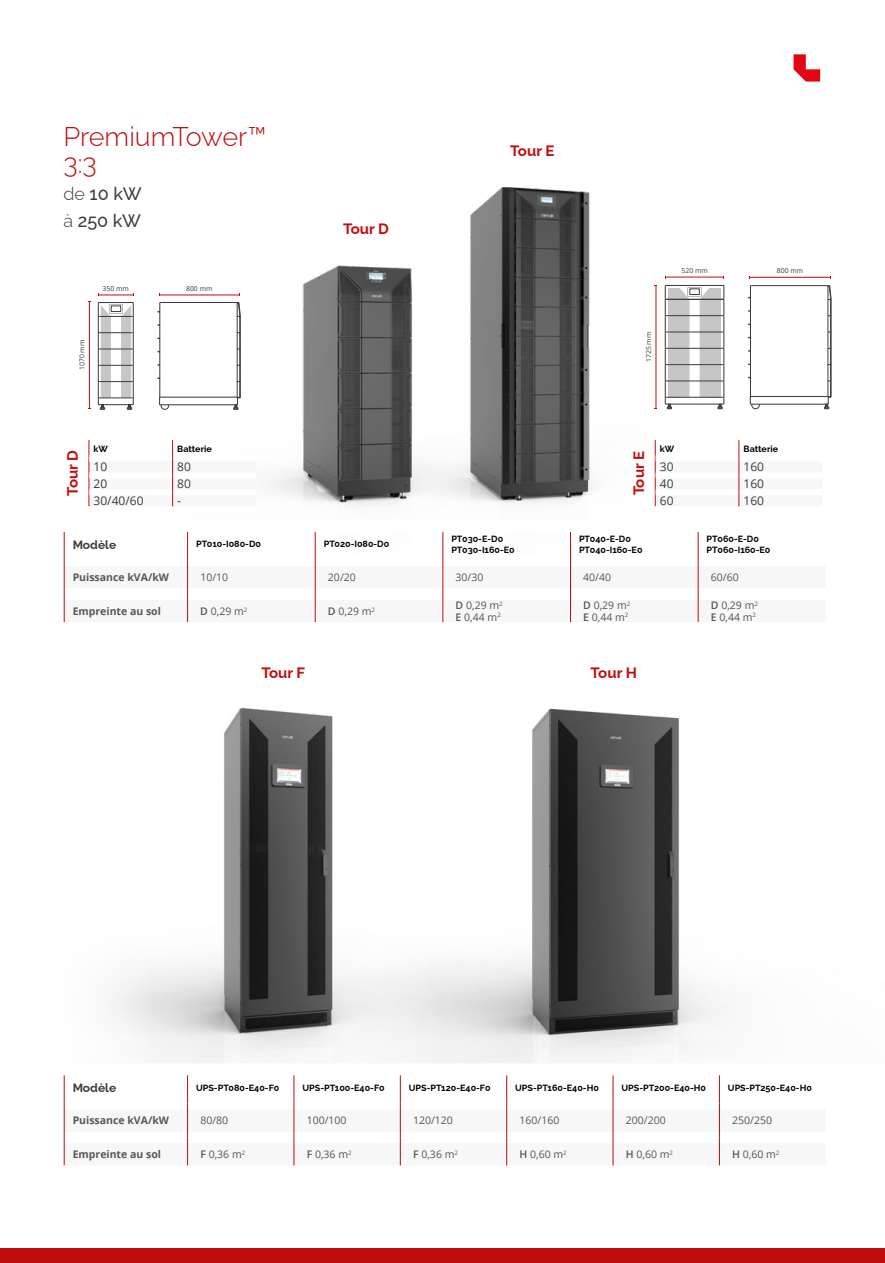
<style>
.page{position:relative;width:885px;height:1263px;background:#fff}
.page>*{position:absolute;margin:0;border:0;box-sizing:border-box;transform-origin:0 0}
.t1{font:300 27px/27px "Raleway";color:#c00d0e}
.t2{font:500 18px/27px "Raleway";color:#3c3c3b}
.t3{font:700 15px "Raleway";color:#c00d0e}
.t4{font:12px "Open Sans";color:#3c3c3b}
.t5{font:700 12px "Raleway";color:#3c3c3b}
.t6{font:10.5px/11.7px "Open Sans";color:#575756}
.t7{font:700 10.5px "Open Sans";color:#575756}
.t8{font:700 9px/10.8px "Raleway";color:#000}
.t9{font:6.9px "Open Sans";color:#3c3c3b}
.s1{font-weight:300}
.s2{font-weight:600}
</style>
<div class="page">
<img style="left:111px;top:707px;width:168px;height:356px">
<img style="left:191px;top:187px;width:402px;height:367px">
<img style="left:279px;top:708px;width:446px;height:355px">
<div style="left:0;top:1248px;width:884px;height:15px;background:#c00d0e"></div>
<svg style="left:793px;top:54px;width:27px;height:28px"></svg>
<svg style="left:188px;top:1109px;width:531px;height:56px"></svg>
<div style="left:188px;top:1131px;width:105px;height:12px;background:#fff"></div>
<div style="left:294px;top:1131px;width:106px;height:12px;background:#fff"></div>
<div style="left:400px;top:1131px;width:106px;height:12px;background:#fff"></div>
<div style="left:507px;top:1131px;width:105px;height:12px;background:#fff"></div>
<div style="left:613px;top:1131px;width:106px;height:12px;background:#fff"></div>
<svg style="left:64px;top:1075px;width:1px;height:28px"></svg>
<hr style="left:64px;top:1103px;width:1px;height:34px;background:#c00d0e">
<svg style="left:64px;top:1137px;width:1px;height:28px"></svg>
<svg style="left:187px;top:1075px;width:1px;height:28px"></svg>
<hr style="left:187px;top:1103px;width:1px;height:34px;background:#c00d0e">
<svg style="left:187px;top:1137px;width:1px;height:28px"></svg>
<svg style="left:293px;top:1075px;width:1px;height:28px"></svg>
<hr style="left:293px;top:1103px;width:1px;height:34px;background:#c00d0e">
<svg style="left:293px;top:1137px;width:1px;height:28px"></svg>
<svg style="left:400px;top:1075px;width:1px;height:28px"></svg>
<hr style="left:400px;top:1103px;width:1px;height:34px;background:#c00d0e">
<svg style="left:400px;top:1137px;width:1px;height:28px"></svg>
<svg style="left:506px;top:1075px;width:1px;height:28px"></svg>
<hr style="left:506px;top:1103px;width:1px;height:34px;background:#c00d0e">
<svg style="left:506px;top:1137px;width:1px;height:28px"></svg>
<svg style="left:612px;top:1075px;width:1px;height:28px"></svg>
<hr style="left:612px;top:1103px;width:1px;height:34px;background:#c00d0e">
<svg style="left:612px;top:1137px;width:1px;height:28px"></svg>
<svg style="left:719px;top:1075px;width:1px;height:28px"></svg>
<hr style="left:719px;top:1103px;width:1px;height:34px;background:#c00d0e">
<svg style="left:719px;top:1137px;width:1px;height:28px"></svg>
<svg style="left:188px;top:566px;width:511px;height:56px"></svg>
<div style="left:187px;top:520px;width:128px;height:12px;background:#fff"></div>
<div style="left:315px;top:520px;width:128px;height:12px;background:#fff"></div>
<div style="left:443px;top:520px;width:127px;height:12px;background:#fff"></div>
<div style="left:570px;top:520px;width:128px;height:12px;background:#fff"></div>
<div style="left:188px;top:588px;width:127px;height:12px;background:#fff"></div>
<div style="left:315px;top:588px;width:127px;height:12px;background:#fff"></div>
<div style="left:443px;top:588px;width:127px;height:12px;background:#fff"></div>
<div style="left:571px;top:588px;width:126px;height:12px;background:#fff"></div>
<div style="left:698px;top:588px;width:127px;height:12px;background:#fff"></div>
<svg style="left:64px;top:532px;width:1px;height:28px"></svg>
<hr style="left:64px;top:560px;width:1px;height:34px;background:#c00d0e">
<svg style="left:64px;top:594px;width:1px;height:28px"></svg>
<svg style="left:187px;top:532px;width:1px;height:28px"></svg>
<hr style="left:187px;top:560px;width:1px;height:34px;background:#c00d0e">
<svg style="left:187px;top:594px;width:1px;height:28px"></svg>
<svg style="left:315px;top:532px;width:1px;height:28px"></svg>
<hr style="left:315px;top:560px;width:1px;height:34px;background:#c00d0e">
<svg style="left:315px;top:594px;width:1px;height:28px"></svg>
<svg style="left:442px;top:532px;width:1px;height:28px"></svg>
<hr style="left:442px;top:560px;width:1px;height:34px;background:#c00d0e">
<svg style="left:442px;top:594px;width:1px;height:28px"></svg>
<svg style="left:570px;top:532px;width:1px;height:28px"></svg>
<hr style="left:570px;top:560px;width:1px;height:34px;background:#c00d0e">
<svg style="left:570px;top:594px;width:1px;height:28px"></svg>
<svg style="left:697px;top:532px;width:1px;height:28px"></svg>
<hr style="left:697px;top:560px;width:1px;height:34px;background:#c00d0e">
<svg style="left:697px;top:594px;width:1px;height:28px"></svg>
<div style="left:172px;top:434px;width:84px;height:6px;background:#fff"></div>
<div style="left:172px;top:506px;width:84px;height:6px;background:#fff"></div>
<svg style="left:89px;top:440px;width:167px;height:67px"></svg>
<svg style="left:654px;top:440px;width:86px;height:67px"></svg>
<svg style="left:664px;top:285px;width:60px;height:124px"></svg>
<svg style="left:748px;top:285px;width:83px;height:124px"></svg>
<hr style="left:655px;top:286px;width:1px;height:122px;background:#c00d0e">
<hr style="left:749px;top:277px;width:81px;height:1px;background:#c00d0e">
<hr style="left:665px;top:277px;width:58px;height:1px;background:#c00d0e">
<svg style="left:98px;top:302px;width:36px;height:108px"></svg>
<svg style="left:157px;top:302px;width:84px;height:108px"></svg>
<hr style="left:89px;top:301px;width:1px;height:108px;background:#c00d0e">
<hr style="left:159px;top:295px;width:80px;height:1px;background:#c00d0e">
<hr style="left:98px;top:295px;width:35px;height:1px;background:#c00d0e">
<h1 class="t1" style="left:63px;top:120px;width:204px">PremiumTower™<br>3:3</h1>
<h2 class="t2" style="left:63px;top:178px;width:80px"><span class="s1">de</span> 10 kW <span class="s1">à</span> 250 kW</h2>
<p class="t9" style="left:103px;top:284px;width:28px">350 mm</p>
<p class="t9" style="left:186px;top:284px;width:28px">800 mm</p>
<p class="t9" style="left:77px;top:370px;width:32px;rotate:-90deg">1070 mm</p>
<h3 class="t3" style="left:343px;top:217px;width:47px">Tour D</h3>
<h3 class="t3" style="left:510px;top:138px;width:46px">Tour E</h3>
<p class="t9" style="left:644px;top:362px;width:32px;rotate:-90deg">1725 mm</p>
<p class="t9" style="left:681px;top:266px;width:28px">520 mm</p>
<p class="t9" style="left:776px;top:266px;width:28px">800 mm</p>
<p class="t8" style="left:94px;top:442px;width:16px">kW</p>
<p class="t8" style="left:177px;top:442px;width:36px">Batterie</p>
<h3 class="t4" style="left:94px;top:459px;width:15px">10</h3>
<h3 class="t4" style="left:177px;top:459px;width:15px">80</h3>
<h3 class="t4" style="left:94px;top:476px;width:15px">20</h3>
<h3 class="t4" style="left:177px;top:476px;width:15px">80</h3>
<h3 class="t4" style="left:94px;top:493px;width:51px">30/40/60</h3>
<h3 class="t4" style="left:177px;top:493px;width:5px">-</h3>
<h3 class="t3" style="left:61px;top:496px;width:47px;rotate:-90deg">Tour D</h3>
<h3 class="t3" style="left:627px;top:495px;width:46px;rotate:-90deg">Tour E</h3>
<p class="t8" style="left:659px;top:442px;width:16px">kW</p>
<p class="t8" style="left:743px;top:442px;width:36px">Batterie</p>
<h3 class="t4" style="left:659px;top:459px;width:15px">30</h3>
<h3 class="t4" style="left:743px;top:459px;width:22px">160</h3>
<h3 class="t4" style="left:659px;top:476px;width:15px">40</h3>
<h3 class="t4" style="left:743px;top:476px;width:22px">160</h3>
<h3 class="t4" style="left:659px;top:493px;width:15px">60</h3>
<h3 class="t4" style="left:743px;top:493px;width:22px">160</h3>
<h3 class="t5" style="left:73px;top:535px;width:45px">Modèle</h3>
<p class="t8" style="left:196px;top:538px;width:66px">PT010-I080-D0</p>
<p class="t8" style="left:324px;top:538px;width:67px">PT020-I080-D0</p>
<p class="t8" style="left:451px;top:532px;width:65px">PT030-E-D0<br>PT030-I160-E0</p>
<p class="t8" style="left:579px;top:532px;width:65px">PT040-E-D0<br>PT040-I160-E0</p>
<p class="t8" style="left:706px;top:532px;width:65px">PT060-E-D0<br>PT060-I160-E0</p>
<p class="t7" style="left:73px;top:570px;width:98px">Puissance kVA/kW</p>
<p class="t6" style="left:200px;top:571px;width:29px">10/10</p>
<p class="t6" style="left:328px;top:571px;width:29px">20/20</p>
<p class="t6" style="left:455px;top:571px;width:29px">30/30</p>
<p class="t6" style="left:583px;top:571px;width:29px">40/40</p>
<p class="t6" style="left:710px;top:571px;width:29px">60/60</p>
<p class="t7" style="left:73px;top:604px;width:90px">Empreinte au sol</p>
<p class="t6" style="left:200px;top:605px;width:49px"><span class="s2">D</span> 0,29 m<sup>2</sup></p>
<p class="t6" style="left:328px;top:605px;width:49px"><span class="s2">D</span> 0,29 m<sup>2</sup></p>
<p class="t6" style="left:455px;top:599px;width:49px"><span class="s2">D</span> 0,29 m<sup>2<br></sup><span class="s2">E</span> 0,44 m<sup>2</sup></p>
<p class="t6" style="left:583px;top:599px;width:49px"><span class="s2">D</span> 0,29 m<sup>2<br></sup><span class="s2">E</span> 0,44 m<sup>2</sup></p>
<p class="t6" style="left:710px;top:599px;width:49px"><span class="s2">D</span> 0,29 m<sup>2<br></sup><span class="s2">E</span> 0,44 m<sup>2</sup></p>
<h3 class="t3" style="left:261px;top:660px;width:45px">Tour F</h3>
<h3 class="t3" style="left:590px;top:660px;width:48px">Tour H</h3>
<h3 class="t5" style="left:73px;top:1078px;width:45px">Modèle</h3>
<p class="t8" style="left:196px;top:1081px;width:85px">UPS-PT080-E40-F0</p>
<p class="t8" style="left:302px;top:1081px;width:84px">UPS-PT100-E40-F0</p>
<p class="t8" style="left:409px;top:1081px;width:83px">UPS-PT120-E40-F0</p>
<p class="t8" style="left:515px;top:1081px;width:85px">UPS-PT160-E40-H0</p>
<p class="t8" style="left:621px;top:1081px;width:86px">UPS-PT200-E40-H0</p>
<p class="t8" style="left:727px;top:1081px;width:85px">UPS-PT250-E40-H0</p>
<p class="t7" style="left:73px;top:1113px;width:98px">Puissance kVA/kW</p>
<p class="t6" style="left:200px;top:1114px;width:29px">80/80</p>
<p class="t6" style="left:307px;top:1114px;width:41px">100/100</p>
<p class="t6" style="left:413px;top:1114px;width:41px">120/120</p>
<p class="t6" style="left:519px;top:1114px;width:41px">160/160</p>
<p class="t6" style="left:625px;top:1114px;width:41px">200/200</p>
<p class="t6" style="left:732px;top:1114px;width:41px">250/250</p>
<p class="t7" style="left:73px;top:1147px;width:90px">Empreinte au sol</p>
<p class="t6" style="left:200px;top:1148px;width:46px"><span class="s2">F</span> 0,36 m<sup>2</sup></p>
<p class="t6" style="left:307px;top:1148px;width:46px"><span class="s2">F</span> 0,36 m<sup>2</sup></p>
<p class="t6" style="left:413px;top:1148px;width:46px"><span class="s2">F</span> 0,36 m<sup>2</sup></p>
<p class="t6" style="left:519px;top:1148px;width:49px"><span class="s2">H</span> 0,60 m<sup>2</sup></p>
<p class="t6" style="left:625px;top:1148px;width:49px"><span class="s2">H</span> 0,60 m<sup>2</sup></p>
<p class="t6" style="left:732px;top:1148px;width:49px"><span class="s2">H</span> 0,60 m<sup>2</sup></p>
</div>
